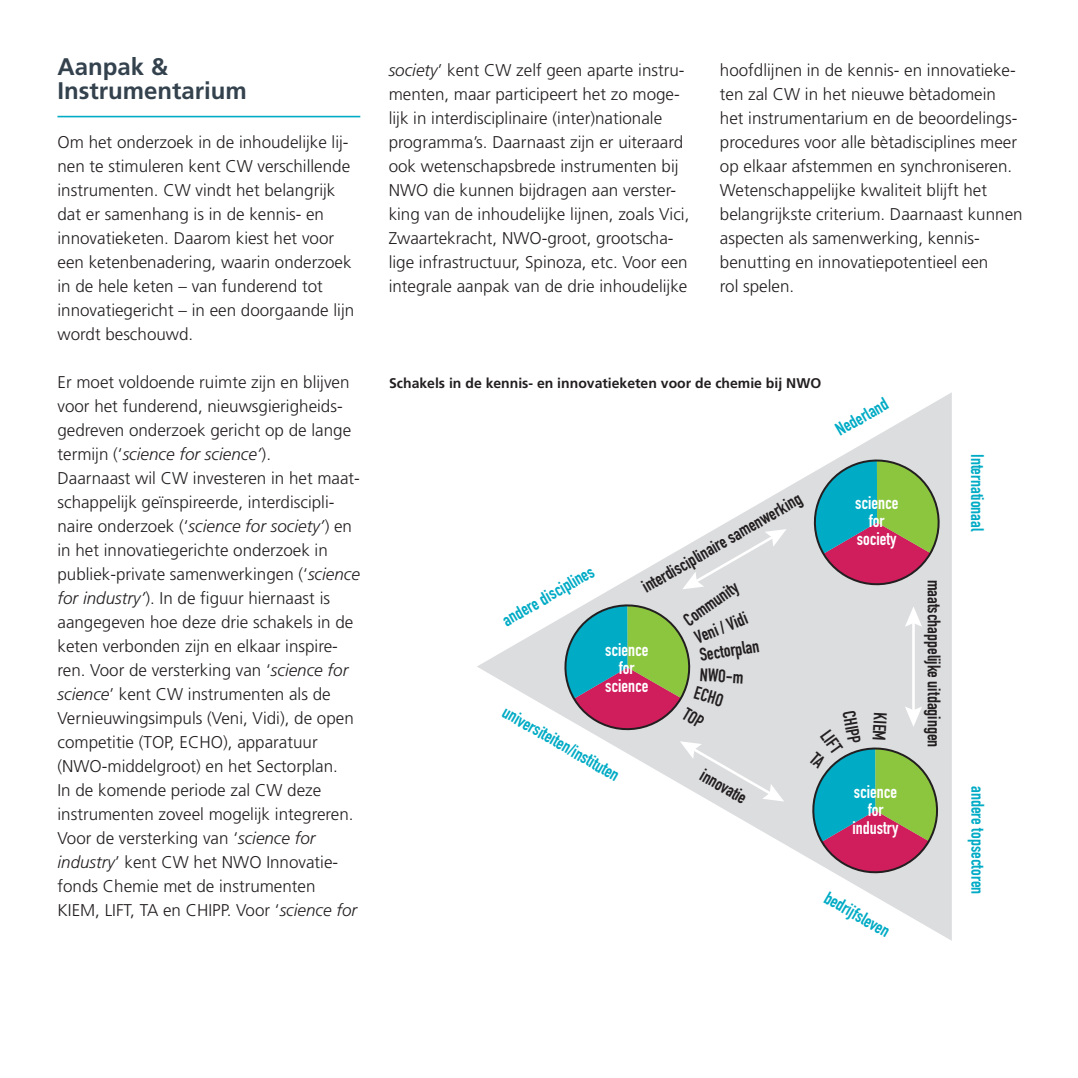
<style>
.page{position:relative;width:1078px;height:1078px;background:#fff}
.page>*{position:absolute;margin:0;border:0;box-sizing:border-box;transform-origin:0 0}
.t1{font:700 24px/24px "Frutiger LT";color:#34424e}
.t2{font:700 18px "DIN Condensed";color:#231f20}
.t3{font:700 18px "DIN Condensed";color:#00abc5}
.t4{font:700 18px/18px "DIN Condensed";color:#fff;text-align:center}
.t5{font:300 17px/24px "Frutiger LT";color:#231f20}
.t6{font:700 14px "Frutiger LT";color:#231f20}
.s1{font-style:italic}
</style>
<div class="page">
<hr style="left:57px;top:116px;width:303px;height:1px;background:#00abc5">
<svg style="left:477px;top:393px;width:474px;height:547px"></svg>
<svg style="left:805px;top:451px;width:142px;height:142px;background:#99a49b"></svg>
<svg style="left:682px;top:529px;width:104px;height:60px;background:#e0e1e3"></svg>
<hr style="left:912px;top:620px;width:2px;height:92px;background:#fff">
<svg style="left:904px;top:706px;width:17px;height:20px"></svg>
<svg style="left:904px;top:606px;width:17px;height:20px"></svg>
<svg style="left:804px;top:739px;width:141px;height:141px;background:#98a39a"></svg>
<svg style="left:556px;top:596px;width:228px;height:205px"></svg>
<h1 class="t1" style="left:57px;top:56px;width:191px">Aanpak &amp;<br>Instrumentarium</h1>
<p class="t5" style="left:57px;top:131px;width:298px">Om het onderzoek in de inhoudelijke lij&shy;nen te stimuleren kent CW verschillende instrumenten. CW vindt het belangrijk dat er samenhang is in de kennis- en innovatieketen. Daarom kiest het voor een ketenbenadering, waarin onderzoek in de hele keten – van funderend tot innovatiegericht – in een doorgaande lijn wordt beschouwd.</p>
<p class="t5" style="left:57px;top:371px;width:304px">Er moet voldoende ruimte zijn en blijven voor het funderend, nieuwsgierigheids&shy;gedreven onderzoek gericht op de lange termijn (‘<span class="s1">science for science’</span>).<br>Daarnaast wil CW investeren in het maat&shy;schappelijk geïnspireerde, interdiscipli&shy;naire onderzoek (‘<span class="s1">science for society’</span>) en in het innovatiegerichte onderzoek in publiek-private samenwerkingen (‘<span class="s1">science for industry’</span>). In de figuur hiernaast is aangegeven hoe deze drie schakels in de keten verbonden zijn en elkaar inspire&shy;ren. Voor de versterking van ‘<span class="s1">science for science</span>’ kent CW instrumenten als de Vernieuwingsimpuls (Veni, Vidi), de open competitie (TOP, ECHO), apparatuur (NWO-middelgroot) en het Sectorplan.<br>In de komende periode zal CW deze instrumenten zoveel mogelijk integreren.<br>Voor de versterking van ‘<span class="s1">science for industry</span>’ kent CW het NWO Innovatie&shy;fonds Chemie met de instrumenten KIEM, LIFT, TA en CHIPP. Voor ‘<span class="s1">science for</span></p>
<p class="t5" style="left:388px;top:59px;width:302px"><span class="s1">society</span>’ kent CW zelf geen aparte instru&shy;menten, maar participeert het zo moge&shy;lijk in interdisciplinaire (inter)nationale programma’s. Daarnaast zijn er uiteraard ook wetenschapsbrede instrumenten bij NWO die kunnen bijdragen aan verster&shy;king van de inhoudelijke lijnen, zoals Vici, Zwaartekracht, NWO-groot, grootscha&shy;lige infrastructuur, Spinoza, etc. Voor een integrale aanpak van de drie inhoudelijke</p>
<p class="t5" style="left:719px;top:59px;width:304px">hoofdlijnen in de kennis- en innovatieke&shy;ten zal CW in het nieuwe bètadomein het instrumentarium en de beoordelings&shy;procedures voor alle bètadisciplines meer op elkaar afstemmen en synchroniseren.<br>Wetenschappelijke kwaliteit blijft het belangrijkste criterium. Daarnaast kunnen aspecten als samenwerking, kennis&shy;benutting en innovatiepotentieel een<br>rol spelen.</p>
<p class="t6" style="left:389px;top:377px;width:433px">Schakels in de kennis- en innovatieketen voor de chemie bij NWO</p>
<p class="t3" style="left:831px;top:421px;width:59px;rotate:-30deg">Nederland</p>
<p class="t2" style="left:638px;top:578px;width:182px;rotate:-30deg">interdisciplinaire samenwerking</p>
<p class="t3" style="left:498px;top:612px;width:104px;rotate:-30deg">andere disciplines</p>
<p class="t2" style="left:679px;top:612px;width:64px;rotate:-35deg">Community</p>
<p class="t2" style="left:691px;top:628px;width:57px;rotate:-22deg">Veni / Vidi</p>
<p class="t2" style="left:698px;top:644px;width:61px;rotate:-9deg">Sectorplan</p>
<p class="t2" style="left:700px;top:663px;width:45px;rotate:4deg">NWO-m</p>
<p class="t2" style="left:697px;top:682px;width:31px;rotate:17deg">ECHO</p>
<p class="t4" style="left:605px;top:640px;width:45px">science for science</p>
<p class="t3" style="left:509px;top:701px;width:133px;rotate:30deg">universiteiten/instituten</p>
<p class="t2" style="left:706px;top:764px;width:52px;rotate:30deg">innovatie</p>
<p class="t4" style="left:854px;top:494px;width:45px">science for society</p>
<p class="t2" style="left:858px;top:708px;width:35px;rotate:80deg">CHIPP</p>
<p class="t2" style="left:832px;top:725px;width:24px;rotate:54deg">LIFT</p>
<p class="t2" style="left:890px;top:713px;width:30px;rotate:93deg">KIEM</p>
<p class="t4" style="left:852px;top:783px;width:48px">science for industry</p>
<p class="t3" style="left:831px;top:886px;width:74px;rotate:30deg">bedrijfsleven</p>
<p class="t2" style="left:944px;top:579px;width:169px;rotate:90deg">maatschappelijke uitdagingen</p>
<p class="t3" style="left:987px;top:454px;width:79px;rotate:90deg">Internationaal</p>
<p class="t3" style="left:988px;top:785px;width:110px;rotate:90deg">andere topsectoren</p>
</div>
